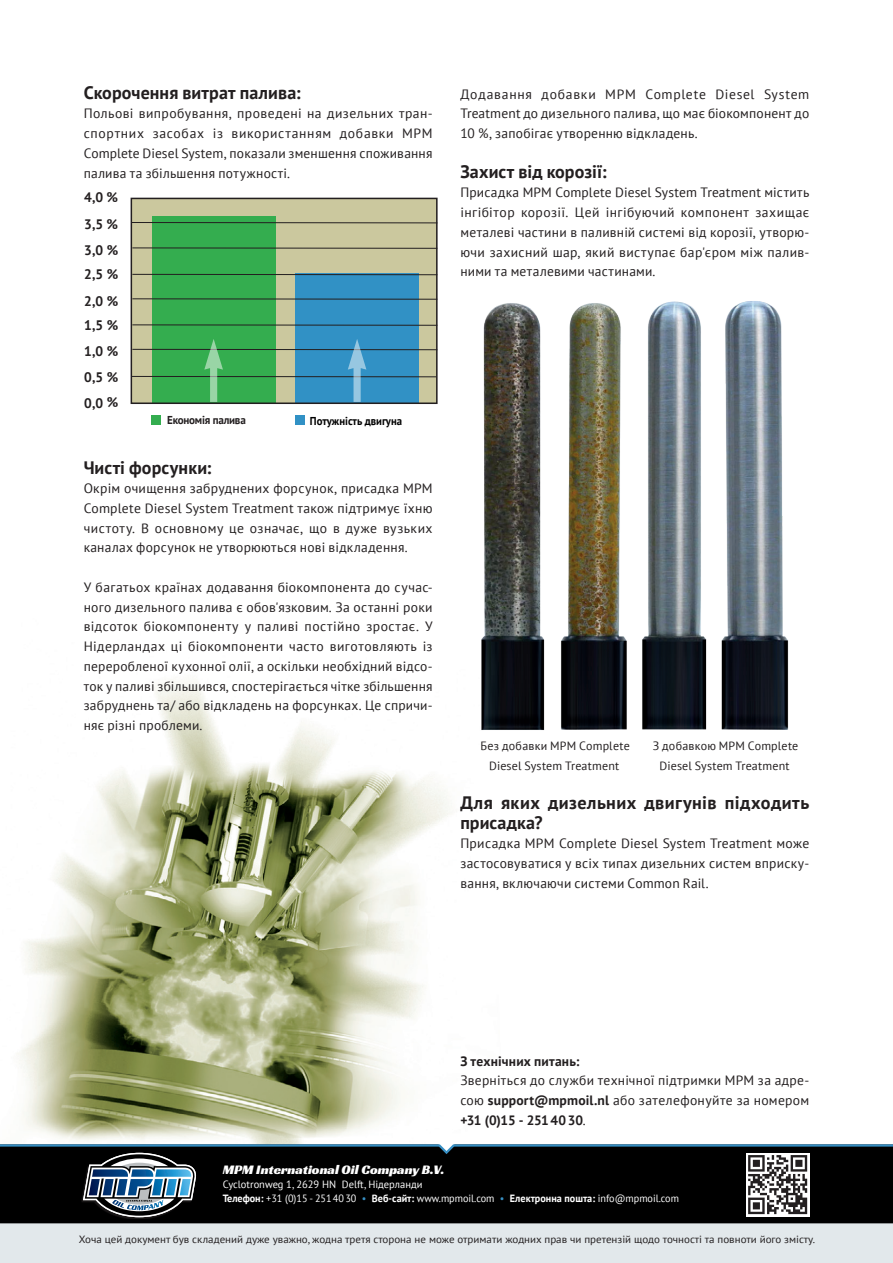
<style>
.page{position:relative;width:893px;height:1263px;background:#fff}
.page>*{position:absolute;margin:0;border:0;box-sizing:border-box;transform-origin:0 0}
.Bijschrift{font:700 18px/19.6px "PT Sans";letter-spacing:.02em;color:#231f20}
.tekst{font:700 18px "PT Sans";letter-spacing:.005em;color:#231f20}
.Subkopje{font:700 18px "PT Sans";letter-spacing:.005em;color:#231f20}
.t1{font:700 13.8px/24.5px "PT Sans";color:#231f20}
.tekst-2{font:13.5px/19.6px "PT Sans";letter-spacing:.02em;color:#231f20}
.Bijschrift-2{font:13.5px "PT Sans";letter-spacing:.02em;color:#231f20}
.t2{font:13.5px "Racing Sans One";color:#fff}
.tekst-3{font:13.5px "PT Sans";letter-spacing:.05em;color:#231f20}
.Bijschrift-3{font:700 13.5px "PT Sans";letter-spacing:.015em;color:#231f20}
.Bijschrift-4{font:700 13.5px "PT Sans";letter-spacing:-.01em;color:#231f20}
.tekst-4{font:13.5px "PT Sans";letter-spacing:.055em;color:#231f20}
.tekst-5{font:13.5px "PT Sans";letter-spacing:.04em;color:#231f20}
.tekst-6{font:13.5px "PT Sans";letter-spacing:.045em;color:#231f20}
.Bijschrift-5{font:12px "PT Sans";letter-spacing:.015em;color:#231f20}
.t3{font:700 11.4px "PT Sans";color:#000001;scale:.94 1}
.t4{font:700 11.4px "PT Sans";letter-spacing:-.02em;color:#231f20}
.t5{font:10.5px "PT Sans";color:#231f20;scale:1.05 1}
.t6{font:10.5px "PT Sans";color:#fff}
.t7{font:700 10.5px "PT Sans";color:#fff}
.t8{font:10.5px "PT Sans";color:#378fc3}
.s1{font-weight:700}
.s2{font-weight:400}
</style>
<div class="page">
<img style="left:17px;top:681px;width:433px;height:462px">
<div style="left:0;top:1219px;width:893px;height:44px;background:#e2e8eb"></div>
<div style="left:0;top:1217px;width:893px;height:6px;background:#000"></div>
<div style="left:81px;top:1153px;width:115px;height:66px;background:#231f20;opacity:.75"></div>
<svg style="left:0;top:1143px;width:893px;height:74px;background:#171c1f"></svg>
<svg style="left:130px;top:197px;width:308px;height:207px;background:#6bab87"></svg>
<hr style="left:131px;top:222px;width:306px;height:1px;background:#231f20">
<hr style="left:132px;top:248px;width:305px;height:1px;background:#231f20">
<hr style="left:132px;top:274px;width:305px;height:1px;background:#231f20">
<hr style="left:132px;top:299px;width:305px;height:1px;background:#231f20">
<hr style="left:132px;top:325px;width:305px;height:1px;background:#231f20">
<hr style="left:132px;top:349px;width:305px;height:1px;background:#231f20">
<hr style="left:131px;top:376px;width:305px;height:1px;background:#231f20">
<div style="left:151px;top:415px;width:10px;height:9px;background:#34ad4f"></div>
<div style="left:295px;top:415px;width:10px;height:9px;background:#3191c5"></div>
<svg style="left:204px;top:339px;width:19px;height:63px"></svg>
<svg style="left:348px;top:339px;width:18px;height:63px"></svg>
<img style="left:481px;top:301px;width:308px;height:429px">
<p class="tekst" style="left:84px;top:80px;width:218px">Скорочення витрат палива:</p>
<p class="tekst-2" style="left:84px;top:104px;width:350px">Польові випробування, проведені на дизельних тран-</p>
<p class="tekst-2" style="left:84px;top:143px;width:350px">Complete Diesel System, показали зменшення споживання палива та збільшення потужності.</p>
<p class="tekst-4" style="left:153px;top:125px;width:53px">засобах</p>
<p class="tekst-3" style="left:340px;top:125px;width:55px">добавки</p>
<p class="tekst-2" style="left:213px;top:123px;width:12px">із</p>
<p class="tekst-2" style="left:402px;top:123px;width:32px">MPM</p>
<p class="tekst-3" style="left:84px;top:125px;width:62px">спортних</p>
<p class="tekst-3" style="left:232px;top:125px;width:101px">використанням</p>
<p class="t1" style="left:84px;top:185px;width:35px">4,0 %</p>
<p class="t1" style="left:84px;top:212px;width:35px">3,5 %</p>
<p class="t1" style="left:84px;top:238px;width:36px;rotate:-1deg">3,0 %<br>2,5 %</p>
<p class="t1" style="left:84px;top:289px;width:36px;rotate:-1deg">2,0 %<br>1,5 %</p>
<p class="t1" style="left:83px;top:339px;width:36px;line-height:25.7px;text-align:justify;rotate:-1deg">1,0 % 0,5 % 0,0 %</p>
<p class="t4" style="left:167px;top:413px;width:80px">Економія палива</p>
<p class="t3" style="left:310px;top:413px;width:100px">Потужність двигуна</p>
<p class="Subkopje" style="left:84px;top:455px;width:129px">Чисті форсунки:</p>
<p class="tekst-2" style="left:84px;top:478px;width:350px;text-align:justify">Окрім очищення забруднених форсунок, присадка MPM Complete Diesel System Treatment також підтримує їхню чистоту В. основному це означає, що в дуже вузьких каналах форсунок не утворюються нові відкладення.</p>
<p class="tekst-2" style="left:84px;top:577px;width:350px">У багатьох країнах додавання біокомпонента до сучас-</p>
<p class="tekst-5" style="left:366px;top:618px;width:68px">зростає У.</p>
<p class="tekst-2" style="left:84px;top:597px;width:350px">ного дизельного палива є обов'язковим. За останні роки</p>
<p class="tekst-2" style="left:144px;top:616px;width:96px">біокомпоненту</p>
<p class="tekst-2" style="left:84px;top:616px;width:350px">відсоток<br>Нідерландах ці біокомпоненти часто виготовляють із</p>
<p class="tekst-2" style="left:84px;top:676px;width:350px">ток у паливі збільшився, спостерігається чітке збільшення</p>
<p class="tekst-2" style="left:257px;top:616px;width:43px">паливі</p>
<p class="tekst-2" style="left:305px;top:616px;width:57px">постійно</p>
<p class="tekst-2" style="left:245px;top:616px;width:8px">у</p>
<p class="tekst-2" style="left:84px;top:656px;width:350px">переробленої кухонної олії а, оскільки необхідний відсо-</p>
<p class="tekst-2" style="left:84px;top:695px;width:350px">забруднень та/ або відкладень на форсунках. Це спричи-</p>
<p class="tekst-2" style="left:84px;top:715px;width:120px">няє різні проблеми.</p>
<p class="tekst-4" style="left:542px;top:85px;width:56px">добавки</p>
<p class="tekst-6" style="left:645px;top:85px;width:62px">Complete</p>
<p class="tekst-2" style="left:764px;top:84px;width:47px">System</p>
<p class="tekst-2" style="left:605px;top:84px;width:32px">MPM</p>
<p class="tekst-2" style="left:715px;top:84px;width:41px">Diesel</p>
<p class="tekst-2" style="left:460px;top:84px;width:350px">Додавання<br>Treatment до дизельного палива, що має біокомпонент до<br>10 %, запобігає утворенню відкладень.</p>
<p class="tekst" style="left:460px;top:159px;width:148px">Захист від корозії:</p>
<p class="tekst-2" style="left:460px;top:182px;width:350px;text-align:right">Присадка MPM Complete Diesel System Treatment містить захищає</p>
<p class="tekst-2" style="left:460px;top:202px;width:56px">інгібітор</p>
<p class="tekst-2" style="left:606px;top:202px;width:70px">інгібуючий</p>
<p class="tekst-2" style="left:521px;top:202px;width:49px">корозії.</p>
<p class="tekst-2" style="left:575px;top:202px;width:26px">Цей</p>
<p class="tekst-2" style="left:681px;top:202px;width:70px">компонент</p>
<p class="tekst-2" style="left:460px;top:222px;width:350px">металеві частини в паливній системі від корозії, утворю-</p>
<p class="tekst-2" style="left:460px;top:242px;width:350px">ючи захисний шар, який виступає бар'єром між палив-</p>
<p class="tekst-2" style="left:460px;top:261px;width:197px">ними та металевими частинами.</p>
<p class="Bijschrift-5" style="left:481px;top:738px;width:151px">Без добавки MPM Complete</p>
<p class="Bijschrift-5" style="left:489px;top:758px;width:132px">Diesel System Treatment</p>
<p class="Bijschrift-5" style="left:653px;top:738px;width:147px">З добавкою MPM Complete</p>
<p class="Bijschrift-5" style="left:660px;top:758px;width:132px">Diesel System Treatment</p>
<p class="Bijschrift" style="left:644px;top:792px;width:74px">двигунів</p>
<p class="Bijschrift" style="left:725px;top:792px;width:86px">підходить</p>
<p class="Bijschrift" style="left:460px;top:792px;width:84px">Для присадка?</p>
<p class="tekst-2" style="left:460px;top:833px;width:350px">Присадка MPM Complete Diesel System Treatment може</p>
<p class="tekst-2" style="left:460px;top:873px;width:250px">вання, включаючи системи Common Rail.</p>
<p class="Bijschrift" style="left:501px;top:792px;width:40px">яких</p>
<p class="Bijschrift" style="left:548px;top:792px;width:90px">дизельних</p>
<p class="tekst-2" style="left:460px;top:853px;width:350px">застосовуватися у всіх типах дизельних систем вприску-</p>
<p class="t2" style="left:223px;top:1161px;width:223px">MPM International Oil Company B .V.</p>
<p class="t6" style="left:342px;top:1178px;width:82px">Delft, Нідерланди</p>
<p class="t6" style="left:223px;top:1178px;width:115px">Cyclotronweg 1, 2629 HN</p>
<p class="Bijschrift-3" style="left:460px;top:1052px;width:121px">З технічних питань:</p>
<p class="Bijschrift-2" style="left:460px;top:1091px;width:350px">сою <span class="s1">support@mpmoil.nl</span> або зателефонуйте за номером</p>
<p class="Bijschrift-2" style="left:460px;top:1072px;width:350px">Зверніться до служби технічної підтримки MPM за адре-</p>
<p class="Bijschrift-4" style="left:460px;top:1111px;width:127px">+31 (0) 15 - 2514030<span class="s2">.</span></p>
<p class="t6" style="left:372px;top:1192px;width:124px"><span class="s1">Веб-сайт:</span> www.mpmoil.com</p>
<p class="t6" style="left:223px;top:1192px;width:135px"><span class="s1">Телефон:</span> +31 )0( 15 - 2514030</p>
<p class="t7" style="left:510px;top:1191px;width:171px">Електронна пошта: <span class="s2">info@mpmoil.com</span></p>
<p class="t8" style="left:362px;top:1192px;width:6px">•</p>
<p class="t8" style="left:500px;top:1192px;width:6px">•</p>
<p class="t5" style="left:79px;top:1232px;width:703px">Хоча цей документ був складений дуже уважно, жодна третя сторона не може отримати жодних прав чи претензій щодо точності та повноти його змісту.</p>
</div>
